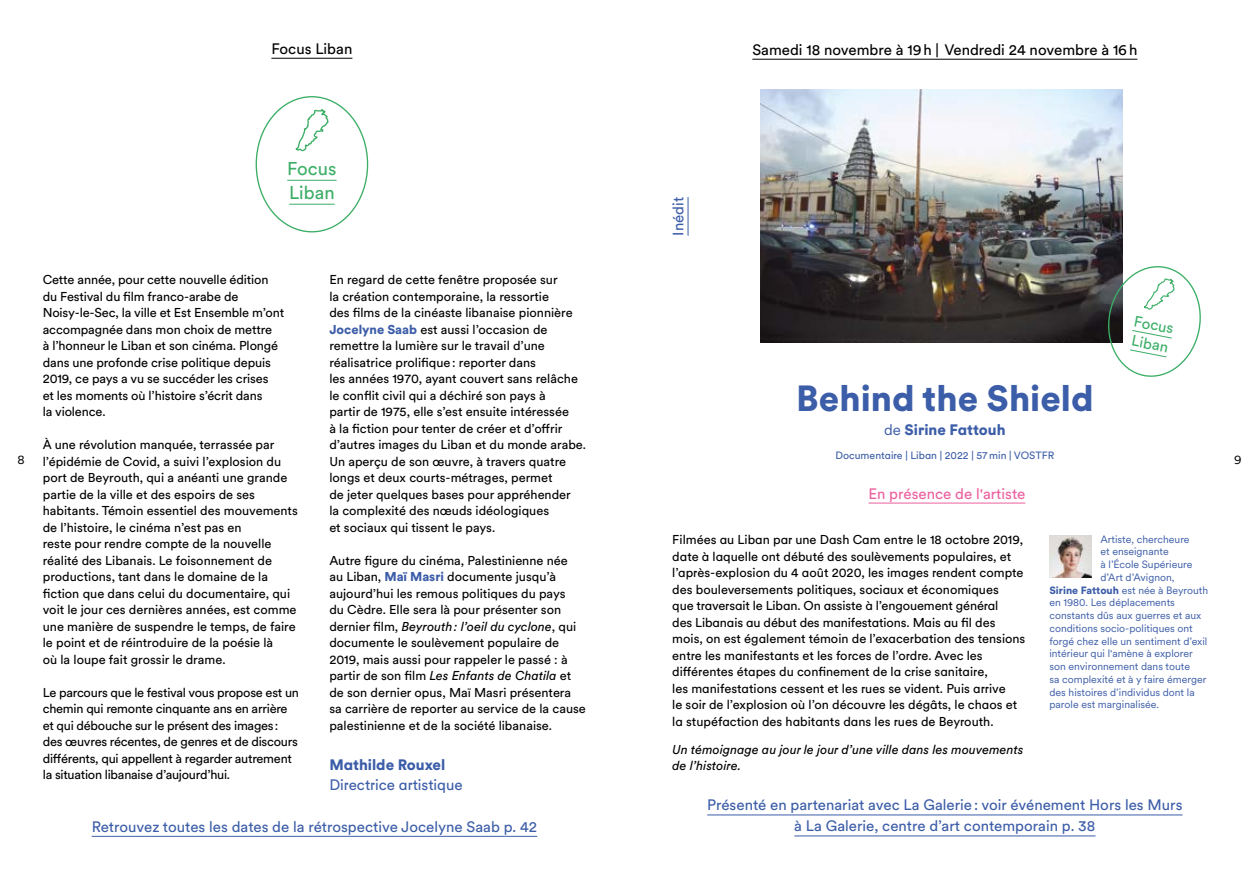
<style>
.page{position:relative;width:1259px;height:893px;background:#fff}
.page>*{position:absolute;margin:0;border:0;box-sizing:border-box;transform-origin:0 0}
.t1{font:900 36px "Circular XX";color:#3c5da8}
.t2{font:18.45px/24px "Circular XX";color:#3cae66}
.t3{font:15px/21px "Circular XX";color:#3c5da8;text-align:center}
.t4{font:15px "Circular XX";color:#000}
.t5{font:900 15px "Circular XX";color:#3c5da8}
.t6{font:15px "Circular XX";color:#ec619f}
.t7{font:15px/19.5px "Circular XX";color:#3cae66}
.t8{font:12.75px/16.5px "Circular XX";color:#000}
.t9{font:12.75px/16.5px "Circular XX";letter-spacing:-.02em;color:#000}
.t10{font:italic 12.75px/16.5px "Circular XX";color:#000}
.t11{font:12.75px "Circular XX";color:#000}
.t12{font:10.5px "Circular XX";color:#3c5da8}
.t13{font:10.5px "Circular XX";color:#3c5da8}
.s1{font-weight:900;color:#3c5da8}
.s2{font-style:italic}
.s3{font-weight:400}
.s4{font-weight:900}
</style>
<div class="page">
<hr style="left:752px;top:59px;width:385px;height:1px;background:#000">
<img style="left:760px;top:89px;width:362px;height:253px">
<hr style="left:707px;top:815px;width:475px;height:1px;background:#3c5da8">
<hr style="left:794px;top:836px;width:301px;height:1px;background:#3c5da8">
<img style="left:1049px;top:535px;width:43px;height:43px">
<hr style="left:687px;top:197px;width:1px;height:39px;background:#3c5da8">
<hr style="left:868px;top:503px;width:157px;height:1px;background:#ec619f">
<svg style="left:1102px;top:261px;width:99px;height:116px"></svg>
<hr style="left:271px;top:58px;width:81px;height:1px;background:#000">
<hr style="left:92px;top:836px;width:445px;height:1px;background:#3c5da8">
<svg style="left:294px;top:96px;width:36px;height:56px"></svg>
<hr style="left:287px;top:180px;width:49px;height:1px;background:#3cae66">
<hr style="left:289px;top:204px;width:46px;height:1px;background:#3cae66">
<p class="t4" style="left:271px;top:38px;width:82px">Focus Liban</p>
<h2 class="t2" style="left:287px;top:155px;width:51px">Focus<br>Liban</h2>
<p class="t3" style="left:667px;top:236px;width:40px;rotate:-90deg">Inédit</p>
<p class="t4" style="left:752px;top:39px;width:386px">Samedi 18 novembre à 19h | Vendredi 24 novembre à 16h</p>
<p class="t8" style="left:329px;top:271px;width:258px">En regard de cette fenêtre proposée sur<br>la création contemporaine, la ressortie<br>des films de la cinéaste libanaise pionnière <span class="s1">Jocelyne Saab</span> est aussi l’occasion de remettre la lumière sur le travail d’une réalisatrice prolifique: reporter dans<br>les années 1970, ayant couvert sans relâche le conflit civil qui a déchiré son pays à<br>partir de 1975, elle s’est ensuite intéressée<br>à la fiction pour tenter de créer et d’offrir d’autres images du Liban et du monde arabe.<br>Un aperçu de son œuvre, à travers quatre longs et deux courts-métrages, permet<br>de jeter quelques bases pour appréhender<br>la complexité des nœuds idéologiques<br>et sociaux qui tissent le pays.</p>
<p class="t8" style="left:329px;top:551px;width:258px">Autre figure du cinéma, Palestinienne née<br>au Liban, <span class="s1">Maï Masri</span> documente jusqu’à aujourd’hui les remous politiques du pays<br>du Cèdre. Elle sera là pour présenter son dernier film, <span class="s2">Beyrouth: l’oeil du cyclone</span>, qui documente le soulèvement populaire de 2019, mais aussi pour rappeler le passé : à partir de son film <span class="s2">Les Enfants de Chatila</span> et de son dernier opus, Maï Masri présentera sa carrière de reporter au service de la cause palestinienne et de la société libanaise.</p>
<p class="t5" style="left:329px;top:754px;width:117px">Mathilde Rouxel</p>
<p class="t3" style="left:329px;top:773px;width:135px">Directrice artistique</p>
<p class="t3" style="left:92px;top:815px;width:447px">Retrouvez toutes les dates de la rétrospective Jocelyne Saab p. 42</p>
<p class="t8" style="left:43px;top:271px;width:243px">Cette année, pour cette nouvelle édition du Festival du film franco-arabe de Noisy-le-Sec, la ville et Est Ensemble m’ont accompagnée dans mon choix de mettre<br>à l’honneur le Liban et son cinéma. Plongé dans une profonde crise politique depuis 2019, ce pays a vu se succéder les crises<br>et les moments où l’histoire s’écrit dans<br>la violence.</p>
<p class="t8" style="left:43px;top:436px;width:256px">À une révolution manquée, terrassée par l’épidémie de Covid, a suivi l’explosion du port de Beyrouth, qui a anéanti une grande partie de la ville et des espoirs de ses habitants. Témoin essentiel des mouvements de l’histoire, le cinéma n’est pas en<br>reste pour rendre compte de la nouvelle réalité des Libanais. Le foisonnement de productions, tant dans le domaine de la fiction que dans celui du documentaire, qui voit le jour ces dernières années, est comme une manière de suspendre le temps, de faire le point et de réintroduire de la poésie là<br>où la loupe fait grossir le drame.</p>
<p class="t9" style="left:43px;top:683px;width:258px">Le parcours que le festival vous propose est un chemin qui remonte cinquante ans en arrière et qui débouche sur le présent des images: des œuvres récentes, de genres et de discours différents, qui appellent à regarder autrement la situation libanaise d’aujourd’hui.</p>
<p class="t7" style="left:1136px;top:311px;width:42px;rotate:11deg">Focus<br>Liban</p>
<h1 class="t1" style="left:796px;top:373px;width:299px">Behind the Shield</h1>
<p class="t5" style="left:884px;top:419px;width:123px"><span class="s3">de</span> Sirine Fattouh</p>
<p class="t13" style="left:835px;top:448px;width:221px">Documentaire | Liban | 2022 | 57min | VOSTFR</p>
<p class="t11" style="left:18px;top:451px;width:9px">8</p>
<p class="t11" style="left:1234px;top:451px;width:9px">9</p>
<p class="t6" style="left:868px;top:483px;width:158px">En présence de l'artiste</p>
<p class="t8" style="left:672px;top:531px;width:355px">Filmées au Liban par une Dash Cam entre le 18 octobre 2019, date à laquelle ont débuté des soulèvements populaires, et l’après-explosion du 4 août 2020, les images rendent compte des bouleversements politiques, sociaux et économiques<br>que traversait le Liban. On assiste à l’engouement général<br>des Libanais au début des manifestations. Mais au fil des mois, on est également témoin de l’exacerbation des tensions entre les manifestants et les forces de l’ordre. Avec les différentes étapes du confinement de la crise sanitaire,<br>les manifestations cessent et les rues se vident. Puis arrive<br>le soir de l’explosion où l’on découvre les dégâts, le chaos et la stupéfaction des habitants dans les rues de Beyrouth.</p>
<p class="t12" style="left:1100px;top:532px;width:91px">Artiste, chercheure</p>
<p class="t12" style="left:1100px;top:545px;width:70px">et enseignante</p>
<p class="t12" style="left:1100px;top:557px;width:94px">à l’École Supérieure</p>
<p class="t12" style="left:1100px;top:570px;width:76px">d’Art d’Avignon,</p>
<p class="t12" style="left:1049px;top:583px;width:160px"><span class="s4">Sirine Fattouh</span> est née à Beyrouth</p>
<p class="t12" style="left:1049px;top:596px;width:127px">en 1980. Les déplacements</p>
<p class="t12" style="left:1049px;top:608px;width:153px">constants dûs aux guerres et aux</p>
<p class="t12" style="left:1049px;top:621px;width:145px">conditions socio-politiques ont</p>
<p class="t12" style="left:1049px;top:634px;width:159px">forgé chez elle un sentiment d’exil</p>
<p class="t12" style="left:1049px;top:647px;width:145px">intérieur qui l'amène à explorer</p>
<p class="t12" style="left:1049px;top:659px;width:142px">son environnement dans toute</p>
<p class="t12" style="left:1049px;top:672px;width:159px">sa complexité et à y faire émerger</p>
<p class="t12" style="left:1049px;top:685px;width:147px">des histoires d’individus dont la</p>
<p class="t12" style="left:1049px;top:698px;width:111px">parole est marginalisée.</p>
<p class="t10" style="left:672px;top:741px;width:352px">Un témoignage au jour le jour d’une ville dans les mouvements de l’histoire.</p>
<p class="t3" style="left:707px;top:794px;width:477px">Présenté en partenariat avec La Galerie: voir événement Hors les Murs à La Galerie, centre d’art contemporain p. 38</p>
</div>
